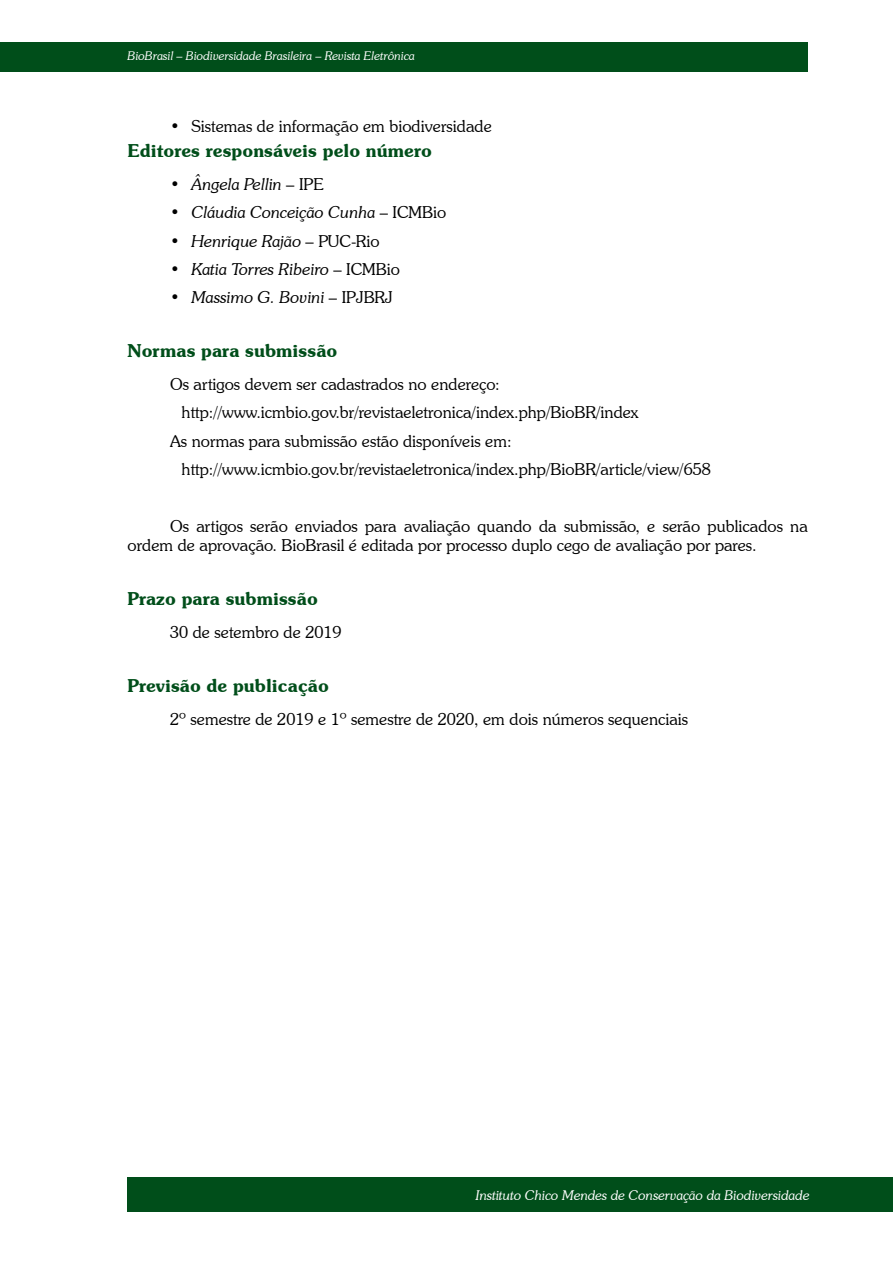
<style>
.page{position:relative;width:893px;height:1263px;background:#fff}
.page>*{position:absolute;margin:0;border:0;box-sizing:border-box;transform-origin:0 0}
.t1{font:600 18px "Souvenir IT Cby BT";color:#004e1a}
.t2{font:300 16.5px/19.8px "Souvenir IT Cby BT";color:#000}
.t3{font:italic 300 16.5px "Souvenir IT Cby BT";color:#000}
.t4{font:italic 300 13.5px "Souvenir IT Cby BT";color:#fff}
.t5{font:italic 300 12px "Souvenir IT Cby BT";color:#fff}
.s1{font-style:normal}
</style>
<div class="page">
<div style="left:0;top:43px;width:808px;height:29px;background:#004e1a"></div>
<div style="left:128px;top:1178px;width:765px;height:34px;background:#004e1a"></div>
<p class="t5" style="left:128px;top:49px;width:289px">BioBrasil – Biodiversidade Brasileira – Revista Eletrônica</p>
<p class="t2" style="left:170px;top:116px;width:323px">• Sistemas de informação em biodiversidade</p>
<p class="t1" style="left:128px;top:140px;width:306px">Editores responsáveis pelo número</p>
<p class="t3" style="left:170px;top:174px;width:155px"><span class="s1">•</span> Ângela Pellin <span class="s1">– IPE</span></p>
<p class="t3" style="left:170px;top:202px;width:278px"><span class="s1">•</span> Cláudia Conceição Cunha <span class="s1">– ICMBio</span></p>
<p class="t3" style="left:170px;top:231px;width:211px"><span class="s1">•</span> Henrique Rajão <span class="s1">– PUC-Rio</span></p>
<p class="t3" style="left:170px;top:259px;width:231px"><span class="s1">•</span> Katia Torres Ribeiro <span class="s1">– ICMBio</span></p>
<p class="t3" style="left:170px;top:287px;width:224px"><span class="s1">•</span> Massimo G. Bovini <span class="s1">– IPJBRJ</span></p>
<p class="t1" style="left:128px;top:340px;width:211px">Normas para submissão</p>
<p class="t2" style="left:170px;top:374px;width:331px">Os artigos devem ser cadastrados no endereço:</p>
<p class="t2" style="left:182px;top:402px;width:459px">http://www.icmbio.gov.br/revistaeletronica/index.php/BioBR/index</p>
<p class="t2" style="left:170px;top:431px;width:343px">As normas para submissão estão disponíveis em:</p>
<p class="t2" style="left:182px;top:459px;width:531px">http://www.icmbio.gov.br/revistaeletronica/index.php/BioBR/article/view/658</p>
<p class="t2" style="left:128px;top:515px;width:682px;text-indent:43px">Os artigos serão enviados para avaliação quando da submissão, e serão publicados na ordem de aprovação. BioBrasil é editada por processo duplo cego de avaliação por pares.</p>
<p class="t1" style="left:128px;top:588px;width:192px">Prazo para submissão</p>
<p class="t2" style="left:170px;top:622px;width:173px">30 de setembro de 2019</p>
<p class="t1" style="left:128px;top:674px;width:203px">Previsão de publicação</p>
<p class="t2" style="left:170px;top:709px;width:520px">2º semestre de 2019 e 1º semestre de 2020, em dois números sequenciais</p>
<p class="t4" style="left:476px;top:1187px;width:335px">Instituto Chico Mendes de Conservação da Biodiversidade</p>
</div>
